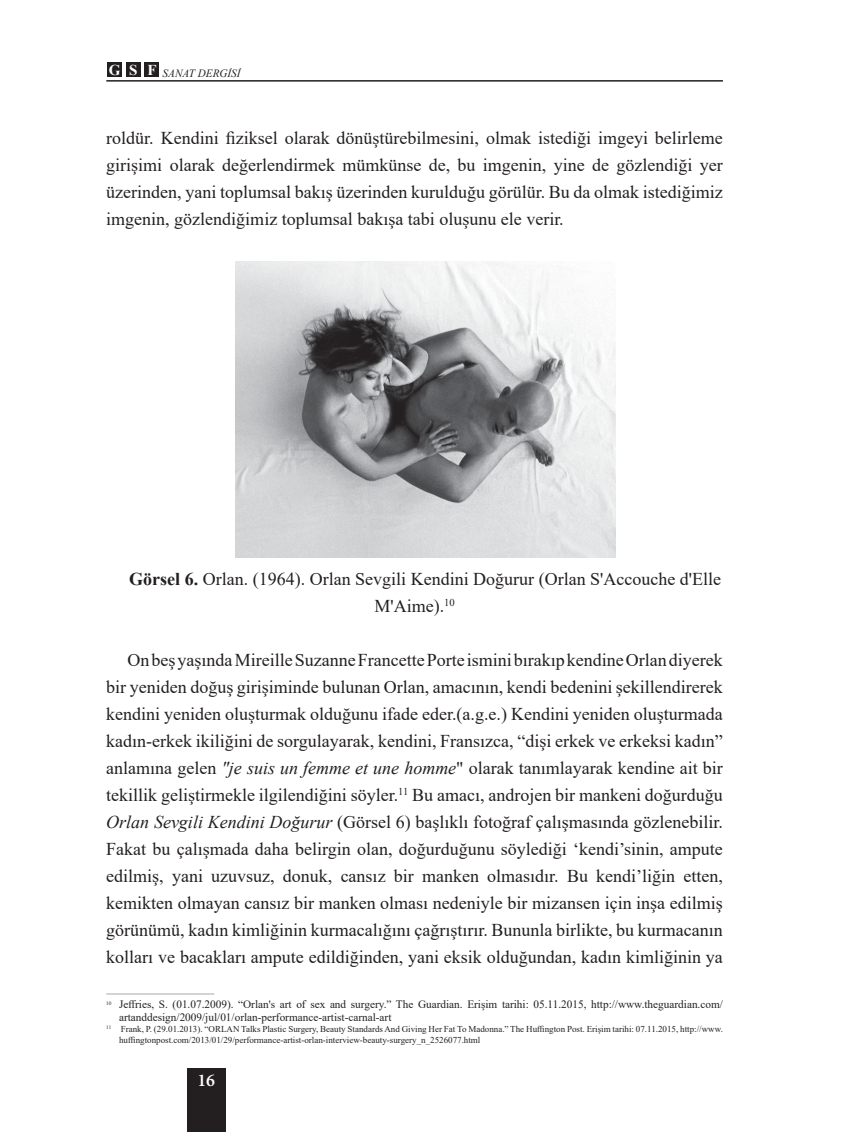
<style>
.page{position:relative;width:842px;height:1132px;background:#fff}
.page>*{position:absolute;margin:0;border:0;box-sizing:border-box;transform-origin:0 0}
.t1{font:18px/27px "Times New Roman";color:#231f20;text-align:justify}
.t2{font:600 18px "Minion Pro";color:#fff}
.DİPNOT{font:11.25px/13.5px "Times New Roman";color:#231f20}
.t3{font:italic 11.25px "Times New Roman";color:#231f20}
.DİPNOT-2{font:9px/10.8px "Times New Roman";color:#231f20}
.s1{font-weight:700}
.s2{font-style:italic}
</style>
<div class="page">
<hr style="left:106px;top:80px;width:617px;height:2px;background:#231f20">
<div style="left:187px;top:1067px;width:38px;height:64px;background:#231f20"></div>
<div style="left:107px;top:62px;width:15px;height:15px;background:#231f20"></div>
<div style="left:126px;top:62px;width:15px;height:15px;background:#231f20"></div>
<div style="left:144px;top:62px;width:15px;height:15px;background:#231f20"></div>
<img style="left:235px;top:261px;width:380px;height:296px">
<hr style="left:106px;top:993px;width:108px;height:1px;background:#a7a9ac">
<p class="t3" style="left:109px;top:65px;width:133px"><sup>G</sup> <sup>S</sup> <sup>F</sup> SANAT DERGİSİ</p>
<p class="t1" style="left:106px;top:124px;width:618px">roldür. Kendini fiziksel olarak dönüştürebilmesini, olmak istediği imgeyi belirleme girişimi olarak değerlendirmek mümkünse de, bu imgenin, yine de gözlendiği yer üzerinden, yani toplumsal bakış üzerinden kurulduğu görülür. Bu da olmak istediğimiz imgenin, gözlendiğimiz toplumsal bakışa tabi oluşunu ele verir.</p>
<p class="t1" style="left:374px;top:564px;width:348px;text-indent:-245px"><span class="s1">Görsel 6.</span> Orlan. (1964). Orlan Sevgili Kendini Doğurur (Orlan S'Accouche d'Elle<br>M'Aime).<sup>10</sup></p>
<p class="t1" style="left:106px;top:645px;width:618px;text-indent:21px">On beş yaşında Mireille Suzanne Francette Porte ismini bırakıp kendine Orlan diyerek bir yeniden doğuş girişiminde bulunan Orlan, amacının, kendi bedenini şekillendirerek kendini yeniden oluşturmak olduğunu ifade eder.(a.g.e.) Kendini yeniden oluşturmada kadın-erkek ikiliğini de sorgulayarak, kendini, Fransızca, “dişi erkek ve erkeksi kadın” anlamına gelen <span class="s2">"je suis un femme et une homme</span>" olarak tanımlayarak kendine ait bir tekillik geliştirmekle ilgilendiğini söyler.<sup>11</sup> Bu amacı, androjen bir mankeni doğurduğu <span class="s2">Orlan Sevgili Kendini Doğurur</span> (Görsel 6) başlıklı fotoğraf çalışmasında gözlenebilir.<br>Fakat bu çalışmada daha belirgin olan, doğurduğunu söylediği ‘kendi’sinin, ampute edilmiş, yani uzuvsuz, donuk, cansız bir manken olmasıdır. Bu kendi’liğin etten, kemikten olmayan cansız bir manken olması nedeniyle bir mizansen için inşa edilmiş görünümü, kadın kimliğinin kurmacalığını çağrıştırır. Bununla birlikte, bu kurmacanın kolları ve bacakları ampute edildiğinden, yani eksik olduğundan, kadın kimliğinin ya</p>
<p class="DİPNOT" style="left:119px;top:996px;width:605px;text-indent:-13px"><sup>10</sup> Jeffries, S. (01.07.2009). “Orlan's art of sex and surgery.” The Guardian. Erişim tarihi: 05.11.2015, http://www.theguardian.com/ artanddesign/2009/jul/01/orlan-performance-artist-carnal-art</p>
<p class="DİPNOT-2" style="left:119px;top:1022px;width:605px;text-indent:-13px"><sup>11</sup> Frank, P. (29.01.2013). “ORLAN Talks Plastic Surgery, Beauty Standards And Giving Her Fat To Madonna.” The Huffington Post. Erişim tarihi: 07.11.2015, http://www. huffingtonpost.com/2013/01/29/performance-artist-orlan-interview-beauty-surgery_n_2526077.html</p>
<p class="t2" style="left:197px;top:1067px;width:19px">16</p>
</div>
